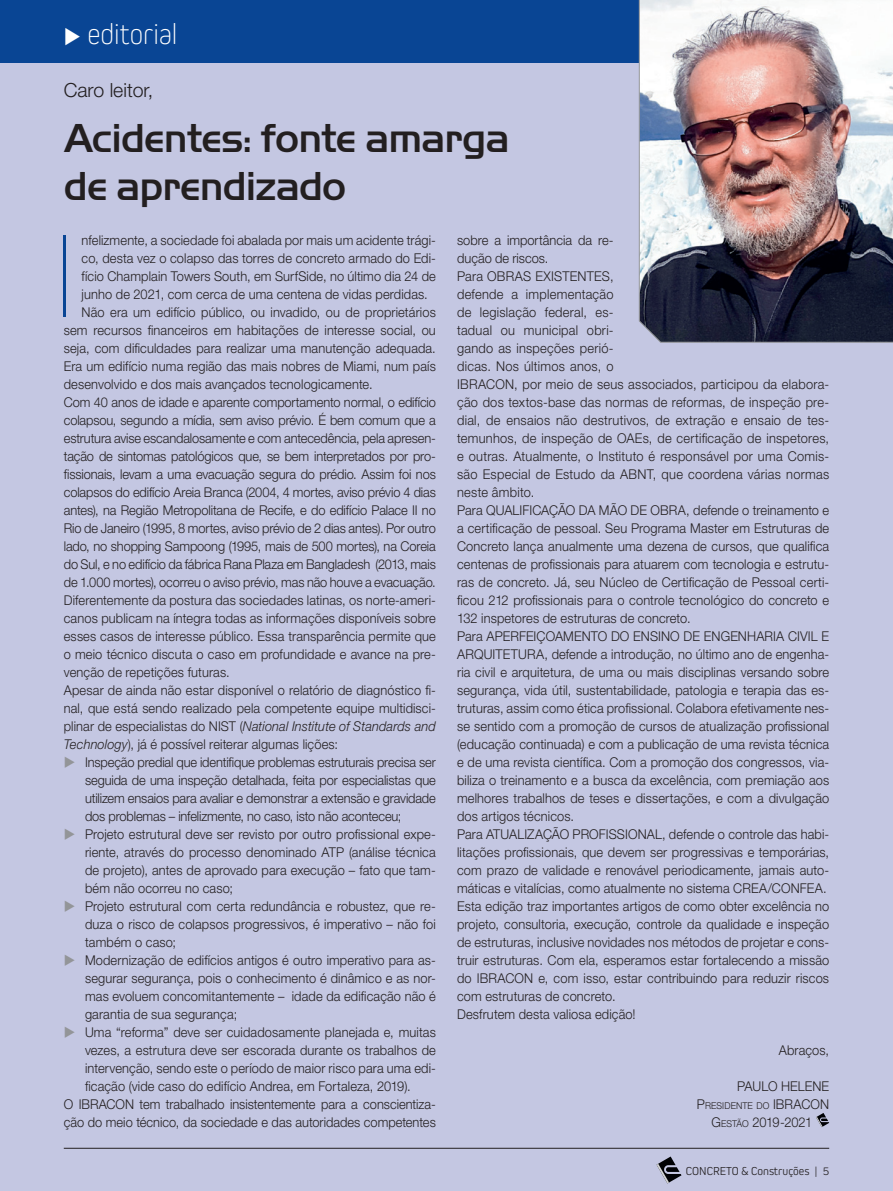
<style>
.page{position:relative;width:893px;height:1191px;background:#fff}
.page>*{position:absolute;margin:0;border:0;box-sizing:border-box;transform-origin:0 0}
.t1{font:200 114.3px "Helvetica Neue LT Std";color:#094594;scale:.95 1}
.t2{font:500 42px/48px "Handel Got D";letter-spacing:-.02em;color:#231f20}
.t3{font:200 30px "Kiro";color:#fff;scale:.95 1}
.t4{font:300 19.5px "Helvetica Neue LT Std";color:#231f20}
.t5{font:300 13.5px/18px "Helvetica Neue LT Std";letter-spacing:.01em;color:#231f20;text-align:justify;scale:.95 1}
.t6{font:300 13.5px "Helvetica Neue LT Std";letter-spacing:-.01em;color:#231f20;scale:.95 1}
.t7{font:italic 300 13.5px "Helvetica Neue LT Std";letter-spacing:.01em;color:#231f20;scale:.95 1}
.t8{font:300 13.5px "Helvetica Neue LT Std";letter-spacing:-.015em;color:#231f20;scale:.95 1}
.t9{font:300 12px "Kiro";color:#231f20}
.t10{font:300 9.45px "Helvetica Neue LT Std";letter-spacing:.015em;color:#231f20;scale:.95 1}
.s1{font-style:normal}
.s2{font-style:italic}
.s3{color:#939598}
.s4{font-size:13.5px}
.s5{font-size:9.45px}
</style>
<div class="page">
<div style="left:0;top:0;width:893px;height:70px;background:#094594"></div>
<div style="left:0;top:64px;width:893px;height:1127px;background:#c4c7e2"></div>
<img style="left:639px;top:0;width:254px;height:342px">
<svg style="left:816px;top:1113px;width:13px;height:14px"></svg>
<hr style="left:64px;top:1148px;width:765px;height:1px;background:#231f20">
<svg style="left:657px;top:1156px;width:24px;height:27px"></svg>
<h3 class="t3" style="left:64px;top:17px;width:121px">◆ editorial</h3>
<h3 class="t4" style="left:64px;top:78px;width:91px">Caro leitor,</h3>
<h2 class="t2" style="left:64px;top:113px;width:447px">Acidentes: fonte amarga de aprendizado</h2>
<h1 class="t1" style="left:58px;top:210px;width:16px">I</h1>
<p class="t5" style="left:82px;top:231px;width:374px">nfelizmente, a sociedade foi abalada por mais um acidente trági-</p>
<p class="t5" style="left:82px;top:249px;width:374px">co, desta vez o colapso das torres de concreto armado do Edi-</p>
<p class="t5" style="left:82px;top:267px;width:374px">fício Champlain Towers South, em SurfSide, no último dia 24 de</p>
<p class="t5" style="left:82px;top:285px;width:366px">junho de 2021, com cerca de uma centena de vidas perdidas.</p>
<p class="t5" style="left:82px;top:303px;width:374px">Não era um edifício público, ou invadido, ou de proprietários</p>
<p class="t5" style="left:64px;top:321px;width:393px">sem recursos financeiros em habitações de interesse social, ou</p>
<p class="t5" style="left:64px;top:339px;width:393px">seja, com dificuldades para realizar uma manutenção adequada.</p>
<p class="t5" style="left:64px;top:357px;width:393px">Era um edifício numa região das mais nobres de Miami, num país</p>
<p class="t5" style="left:64px;top:375px;width:327px">desenvolvido e dos mais avançados tecnologicamente.</p>
<p class="t6" style="left:64px;top:394px;width:393px">Com 40 anos de idade e aparente comportamento normal, o edifício</p>
<p class="t6" style="left:64px;top:412px;width:393px">colapsou, segundo a mídia, sem aviso prévio. É bem comum que a</p>
<p class="t6" style="left:64px;top:430px;width:393px">estrutura avise escandalosamente e com antecedência, pela apresen-</p>
<p class="t6" style="left:64px;top:448px;width:393px">tação de sintomas patológicos que, se bem interpretados por pro-</p>
<p class="t6" style="left:64px;top:466px;width:393px">fissionais, levam a uma evacuação segura do prédio. Assim foi nos</p>
<p class="t6" style="left:64px;top:484px;width:393px">colapsos do edifício Areia Branca (2004, 4 mortes, aviso prévio 4 dias</p>
<p class="t6" style="left:64px;top:502px;width:393px">antes), na Região Metropolitana de Recife, e do edifício Palace II no</p>
<p class="t6" style="left:64px;top:520px;width:393px">Rio de Janeiro (1995, 8 mortes, aviso prévio de 2 dias antes). Por outro</p>
<p class="t6" style="left:64px;top:538px;width:393px">lado, no shopping Sampoong (1995, mais de 500 mortes), na Coreia</p>
<p class="t6" style="left:64px;top:556px;width:393px">do Sul, e no edifício da fábrica Rana Plaza em Bangladesh (2013, mais</p>
<p class="t6" style="left:64px;top:574px;width:393px">de 1.000 mortes), ocorreu o aviso prévio, mas não houve a evacuação.</p>
<p class="t5" style="left:64px;top:591px;width:393px">Diferentemente da postura das sociedades latinas, os norte-ameri-</p>
<p class="t5" style="left:64px;top:609px;width:393px">canos publicam na íntegra todas as informações disponíveis sobre</p>
<p class="t5" style="left:64px;top:627px;width:393px">esses casos de interesse público. Essa transparência permite que</p>
<p class="t5" style="left:64px;top:645px;width:393px">o meio técnico discuta o caso em profundidade e avance na pre-</p>
<p class="t5" style="left:64px;top:663px;width:176px">venção de repetições futuras.</p>
<p class="t5" style="left:64px;top:681px;width:393px">Apesar de ainda não estar disponível o relatório de diagnóstico fi-</p>
<p class="t5" style="left:64px;top:699px;width:393px">nal, que está sendo realizado pela competente equipe multidisci-</p>
<p class="t7" style="left:64px;top:718px;width:393px"><span class="s1">plinar de especialistas do NIST (</span>National Institute of Standards and</p>
<p class="t5" style="left:64px;top:735px;width:290px"><span class="s2">Technology</span>), já é possível reiterar algumas lições:</p>
<p class="t5" style="left:85px;top:753px;width:371px;text-indent:-21px"><span class="s3">◆</span> Inspeção predial que identifique problemas estruturais precisa ser seguida de uma inspeção detalhada, feita por especialistas que utilizem ensaios para avaliar e demonstrar a extensão e gravidade dos problemas – infelizmente, no caso, isto não aconteceu;</p>
<p class="t5" style="left:85px;top:825px;width:371px;text-indent:-21px"><span class="s3">◆</span> Projeto estrutural deve ser revisto por outro profissional expe&shy;riente, através do processo denominado ATP (análise técnica de projeto), antes de aprovado para execução – fato que tam&shy;bém não ocorreu no caso;</p>
<p class="t5" style="left:85px;top:897px;width:371px;text-indent:-21px"><span class="s3">◆</span> Projeto estrutural com certa redundância e robustez, que re&shy;duza o risco de colapsos progressivos, é imperativo – não foi também o caso;</p>
<p class="t5" style="left:85px;top:951px;width:371px;text-indent:-21px"><span class="s3">◆</span> Modernização de edifícios antigos é outro imperativo para as&shy;segurar segurança, pois o conhecimento é dinâmico e as nor&shy;mas evoluem concomitantemente – idade da edificação não é garantia de sua segurança;</p>
<p class="t5" style="left:64px;top:1023px;width:393px"><span class="s3">◆</span> Uma “reforma” deve ser cuidadosamente planejada e, muitas</p>
<p class="t5" style="left:85px;top:1041px;width:371px">vezes, a estrutura deve ser escorada durante os trabalhos de</p>
<p class="t5" style="left:85px;top:1059px;width:371px">intervenção, sendo este o período de maior risco para uma edi-</p>
<p class="t5" style="left:85px;top:1077px;width:344px">ficação (vide caso do edifício Andrea, em Fortaleza, 2019).</p>
<p class="t5" style="left:64px;top:1095px;width:393px">O IBRACON tem trabalhado insistentemente para a conscientiza-</p>
<p class="t5" style="left:64px;top:1113px;width:393px">ção do meio técnico, da sociedade e das autoridades competentes</p>
<p class="t5" style="left:457px;top:231px;width:393px;text-align:left">sobre a importância da re-<br>dução de riscos.<br>Para OBRAS EXISTENTES,<br>defende a implementação<br>de legislação federal, es-<br>tadual ou municipal obri-<br>gando as inspeções perió-<br>dicas. Nos últimos anos, o<br>IBRACON, por meio de seus associados, participou da elabora&shy;ção dos textos-base das normas de reformas, de inspeção pre&shy;dial, de ensaios não destrutivos, de extração e ensaio de tes&shy;temunhos, de inspeção de OAEs, de certificação de inspetores, e outras. Atualmente, o Instituto é responsável por uma Comis&shy;são Especial de Estudo da ABNT, que coordena várias normas neste âmbito.<br>Para QUALIFICAÇÃO DA MÃO DE OBRA, defende o treinamento e a certificação de pessoal. Seu Programa Master em Estruturas de Concreto lança anualmente uma dezena de cursos, que qualifica centenas de profissionais para atuarem com tecnologia e estrutu&shy;ras de concreto. Já, seu Núcleo de Certificação de Pessoal certi&shy;ficou 212 profissionais para o controle tecnológico do concreto e 132 inspetores de estruturas de concreto.<br>Para APERFEIÇOAMENTO DO ENSINO DE ENGENHARIA CIVIL E ARQUITETURA, defende a introdução, no último ano de engenha&shy;ria civil e arquitetura, de uma ou mais disciplinas versando sobre segurança, vida útil, sustentabilidade, patologia e terapia das es&shy;truturas, assim como ética profissional. Colabora efetivamente nes&shy;se sentido com a promoção de cursos de atualização profissional (educação continuada) e com a publicação de uma revista técnica e de uma revista científica. Com a promoção dos congressos, via&shy;biliza o treinamento e a busca da excelência, com premiação aos melhores trabalhos de teses e dissertações, e com a divulgação dos artigos técnicos.<br>Para ATUALIZAÇÃO PROFISSIONAL, defende o controle das habi&shy;litações profissionais, que devem ser progressivas e temporárias, com prazo de validade e renovável periodicamente, jamais auto&shy;máticas e vitalícias, como atualmente no sistema CREA/CONFEA.<br>Esta edição traz importantes artigos de como obter excelência no projeto, consultoria, execução, controle da qualidade e inspeção de estruturas, inclusive novidades nos métodos de projetar e cons&shy;truir estruturas. Com ela, esperamos estar fortalecendo a missão do IBRACON e, com isso, estar contribuindo para reduzir riscos com estruturas de concreto.<br>Desfrutem desta valiosa edição!</p>
<p class="t5" style="left:779px;top:1041px;width:55px">Abraços,</p>
<p class="t5" style="left:737px;top:1077px;width:98px">PAULO HELENE</p>
<p class="t10" style="left:697px;top:1100px;width:130px"><span class="s4">P</span>RESIDENTE DO <span class="s4">IBRACON</span></p>
<p class="t8" style="left:711px;top:1114px;width:108px">G<span class="s5">ESTÃO</span> 2019-2021</p>
<p class="t9" style="left:686px;top:1163px;width:145px">CONCRETO &amp; Construções | 5</p>
</div>
